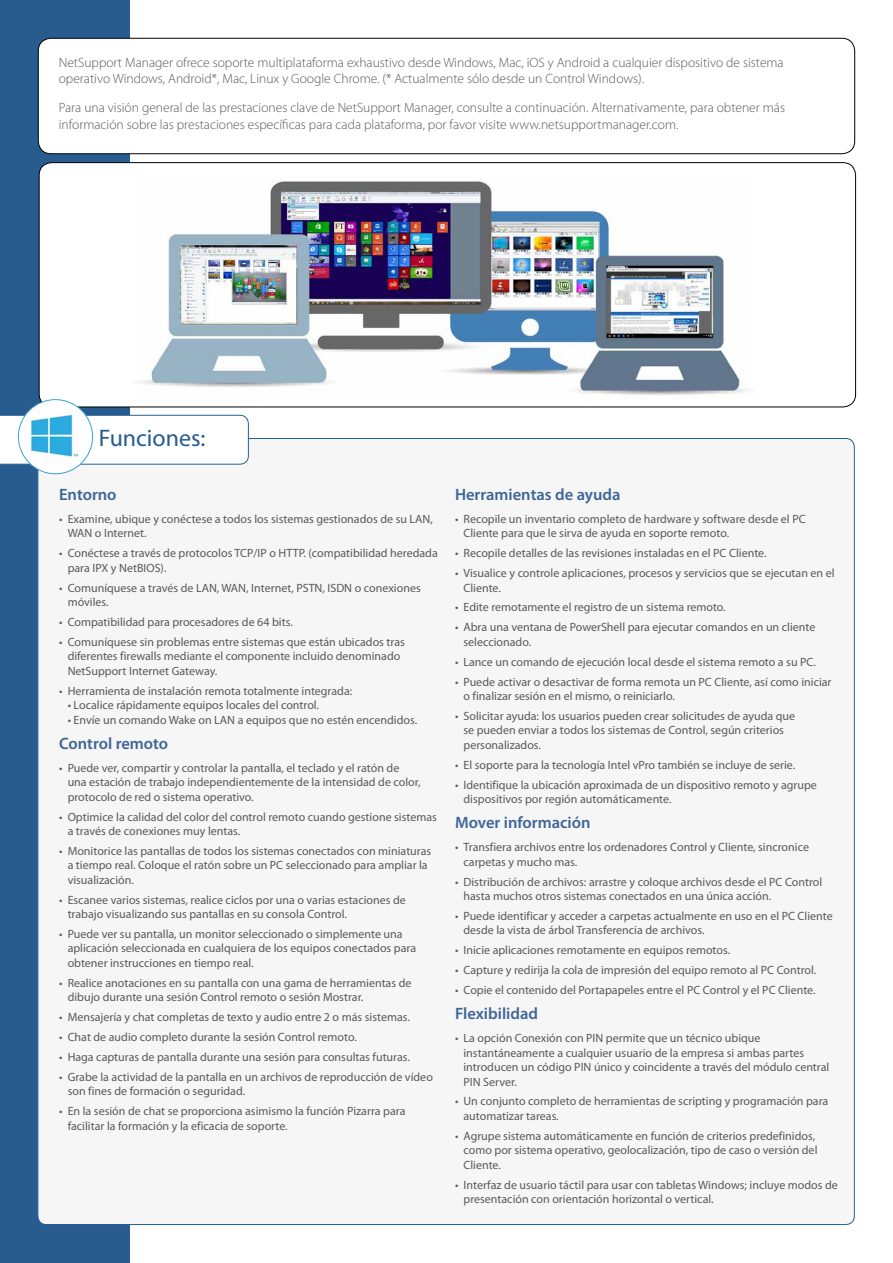
<style>
.page{position:relative;width:893px;height:1263px;background:#fff}
.page>*{position:absolute;margin:0;border:0;box-sizing:border-box;transform-origin:0 0}
.t1{font:24px "Myriad Pro";color:#285b8e}
.t2{font:600 16.5px "Myriad Pro";color:#3e6596}
.t3{font:300 13.5px/16.2px "Myriad Pro";color:#58595b}
.t4{font:12px/14.4px "Myriad Pro";color:#58595b}
</style>
<div class="page">
<div style="left:0;top:0;width:129px;height:1263px;background:#285b8e"></div>
<div style="left:38px;top:38px;width:817px;height:116px;background:#fff;border-radius:13px"></div>
<div style="left:38px;top:38px;width:817px;height:116px;border:1px solid #000;border-radius:13px"></div>
<div style="left:39px;top:163px;width:817px;height:244px;background:#fff;border-radius:13px"></div>
<div style="left:39px;top:162px;width:817px;height:245px;border:1px solid #000;border-radius:13px"></div>
<img style="left:141px;top:181px;width:609px;height:214px">
<div style="left:38px;top:438px;width:816px;height:786px;background:#f6f6f6;border-radius:9px"></div>
<div style="left:0;top:415px;width:249px;height:49px;background:#fff"></div>
<div style="left:18px;top:400px;width:75px;height:74px;background:#fff;border-radius:50%"></div>
<img style="left:27px;top:409px;width:53px;height:53px">
<div style="left:18px;top:399px;width:75px;height:75px;border:1px solid #3ca1d1;border-radius:50%"></div>
<p class="t3" style="left:59px;top:55px;width:726px">NetSupport Manager ofrece soporte multiplataforma exhaustivo desde Windows, Mac, iOS y Android a cualquier dispositivo de sistema operativo Windows, Android*, Mac, Linux y Google Chrome. (* Actualmente sólo desde un Control Windows).</p>
<p class="t3" style="left:59px;top:100px;width:728px">Para una visión general de las prestaciones clave de NetSupport Manager, consulte a continuación. Alternativamente, para obtener más información sobre las prestaciones específicas para cada plataforma, por favor visite www.netsupportmanager.com.</p>
<h1 class="t1" style="left:99px;top:423px;width:108px">Funciones:</h1>
<h2 class="t2" style="left:59px;top:484px;width:59px">Entorno</h2>
<p class="t4" style="left:68px;top:512px;width:367px;text-indent:-9px">• Examine, ubique y conéctese a todos los sistemas gestionados de su LAN,<br>WAN o Internet.</p>
<p class="t4" style="left:68px;top:546px;width:372px;text-indent:-9px">• Conéctese a través de protocolos TCP/IP o HTTP. (compatibilidad heredada para IPX y NetBIOS).</p>
<p class="t4" style="left:68px;top:580px;width:355px;text-indent:-9px">• Comuníquese a través de LAN, WAN, Internet, PSTN, ISDN o conexiones móviles.</p>
<p class="t4" style="left:59px;top:615px;width:235px">• Compatibilidad para procesadores de 64 bits.</p>
<p class="t4" style="left:68px;top:635px;width:339px;text-indent:-9px">• Comuníquese sin problemas entre sistemas que están ubicados tras diferentes firewalls mediante el componente incluido denominado<br>NetSupport Internet Gateway.</p>
<p class="t4" style="left:59px;top:683px;width:295px">• Herramienta de instalación remota totalmente integrada:</p>
<p class="t4" style="left:68px;top:698px;width:253px">• Localice rápidamente equipos locales del control.</p>
<p class="t4" style="left:68px;top:712px;width:351px">• Envíe un comando Wake on LAN a equipos que no estén encendidos.</p>
<h2 class="t2" style="left:59px;top:733px;width:111px">Control remoto</h2>
<p class="t4" style="left:68px;top:760px;width:354px;text-indent:-9px">• Puede ver, compartir y controlar la pantalla, el teclado y el ratón de una estación de trabajo independientemente de la intensidad de color, protocolo de red o sistema operativo.</p>
<p class="t4" style="left:68px;top:809px;width:371px;text-indent:-9px">• Optimice la calidad del color del control remoto cuando gestione sistemas a través de conexiones muy lentas.</p>
<p class="t4" style="left:68px;top:843px;width:365px;text-indent:-9px">• Monitorice las pantallas de todos los sistemas conectados con miniaturas a tiempo real. Coloque el ratón sobre un PC seleccionado para ampliar la visualización.</p>
<p class="t4" style="left:68px;top:892px;width:340px;text-indent:-9px">• Escanee varios sistemas, realice ciclos por una o varias estaciones de trabajo visualizando sus pantallas en su consola Control.</p>
<p class="t4" style="left:68px;top:926px;width:350px;text-indent:-9px">• Puede ver su pantalla, un monitor seleccionado o simplemente una aplicación seleccionada en cualquiera de los equipos conectados para obtener instrucciones en tiempo real.</p>
<p class="t4" style="left:68px;top:975px;width:345px;text-indent:-9px">• Realice anotaciones en su pantalla con una gama de herramientas de dibujo durante una sesión Control remoto o sesión Mostrar.</p>
<p class="t4" style="left:59px;top:1009px;width:352px">• Mensajería y chat completas de texto y audio entre 2 o más sistemas.</p>
<p class="t4" style="left:59px;top:1029px;width:299px">• Chat de audio completo durante la sesión Control remoto.</p>
<p class="t4" style="left:59px;top:1049px;width:352px">• Haga capturas de pantalla durante una sesión para consultas futuras.</p>
<p class="t4" style="left:68px;top:1069px;width:367px;text-indent:-9px">• Grabe la actividad de la pantalla en un archivos de reproducción de vídeo son fines de formación o seguridad.</p>
<p class="t4" style="left:68px;top:1104px;width:339px;text-indent:-9px">• En la sesión de chat se proporciona asimismo la función Pizarra para facilitar la formación y la eficacia de soporte.</p>
<h2 class="t2" style="left:455px;top:484px;width:167px">Herramientas de ayuda</h2>
<p class="t4" style="left:463px;top:511px;width:344px;text-indent:-9px">• Recopile un inventario completo de hardware y software desde el PC<br>Cliente para que le sirva de ayuda en soporte remoto.</p>
<p class="t4" style="left:455px;top:546px;width:313px">• Recopile detalles de las revisiones instaladas en el PC Cliente.</p>
<p class="t4" style="left:463px;top:566px;width:373px;text-indent:-9px">• Visualice y controle aplicaciones, procesos y servicios que se ejecutan en el<br>Cliente.</p>
<p class="t4" style="left:455px;top:600px;width:272px">• Edite remotamente el registro de un sistema remoto.</p>
<p class="t4" style="left:463px;top:620px;width:353px;text-indent:-9px">• Abra una ventana de PowerShell para ejecutar comandos en un cliente seleccionado.</p>
<p class="t4" style="left:455px;top:654px;width:363px">• Lance un comando de ejecución local desde el sistema remoto a su PC.</p>
<p class="t4" style="left:463px;top:674px;width:370px;text-indent:-9px">• Puede activar o desactivar de forma remota un PC Cliente, así como iniciar o finalizar sesión en el mismo, o reiniciarlo.</p>
<p class="t4" style="left:463px;top:708px;width:333px;text-indent:-9px">• Solicitar ayuda: los usuarios pueden crear solicitudes de ayuda que se pueden enviar a todos los sistemas de Control, según criterios personalizados.</p>
<p class="t4" style="left:455px;top:757px;width:342px">• El soporte para la tecnología Intel vPro también se incluye de serie.</p>
<p class="t4" style="left:463px;top:777px;width:355px;text-indent:-9px">• Identifique la ubicación aproximada de un dispositivo remoto y agrupe dispositivos por región automáticamente.</p>
<h2 class="t2" style="left:455px;top:812px;width:137px">Mover información</h2>
<p class="t4" style="left:463px;top:840px;width:347px;text-indent:-9px">• Transfiera archivos entre los ordenadores Control y Cliente, sincronice carpetas y mucho mas.</p>
<p class="t4" style="left:463px;top:874px;width:360px;text-indent:-9px">• Distribución de archivos: arrastre y coloque archivos desde el PC Control hasta muchos otros sistemas conectados en una única acción.</p>
<p class="t4" style="left:463px;top:908px;width:371px;text-indent:-9px">• Puede identificar y acceder a carpetas actualmente en uso en el PC Cliente desde la vista de árbol Transferencia de archivos.</p>
<p class="t4" style="left:455px;top:943px;width:277px">• Inicie aplicaciones remotamente en equipos remotos.</p>
<p class="t4" style="left:455px;top:963px;width:363px">• Capture y redirija la cola de impresión del equipo remoto al PC Control.</p>
<p class="t4" style="left:455px;top:983px;width:362px">• Copie el contenido del Portapapeles entre el PC Control y el PC Cliente.</p>
<h2 class="t2" style="left:455px;top:1003px;width:85px">Flexibilidad</h2>
<p class="t4" style="left:463px;top:1031px;width:367px;text-indent:-9px">• La opción Conexión con PIN permite que un técnico ubique instantáneamente a cualquier usuario de la empresa si ambas partes introducen un código PIN único y coincidente a través del módulo central PIN Server.</p>
<p class="t4" style="left:463px;top:1094px;width:366px;text-indent:-9px">• Un conjunto completo de herramientas de scripting y programación para automatizar tareas.</p>
<p class="t4" style="left:463px;top:1128px;width:355px;text-indent:-9px">• Agrupe sistema automáticamente en función de criterios predefinidos, como por sistema operativo, geolocalización, tipo de caso o versión del<br>Cliente.</p>
<p class="t4" style="left:463px;top:1177px;width:376px;text-indent:-9px">• Interfaz de usuario táctil para usar con tabletas Windows; incluye modos de presentación con orientación horizontal o vertical.</p>
</div>
